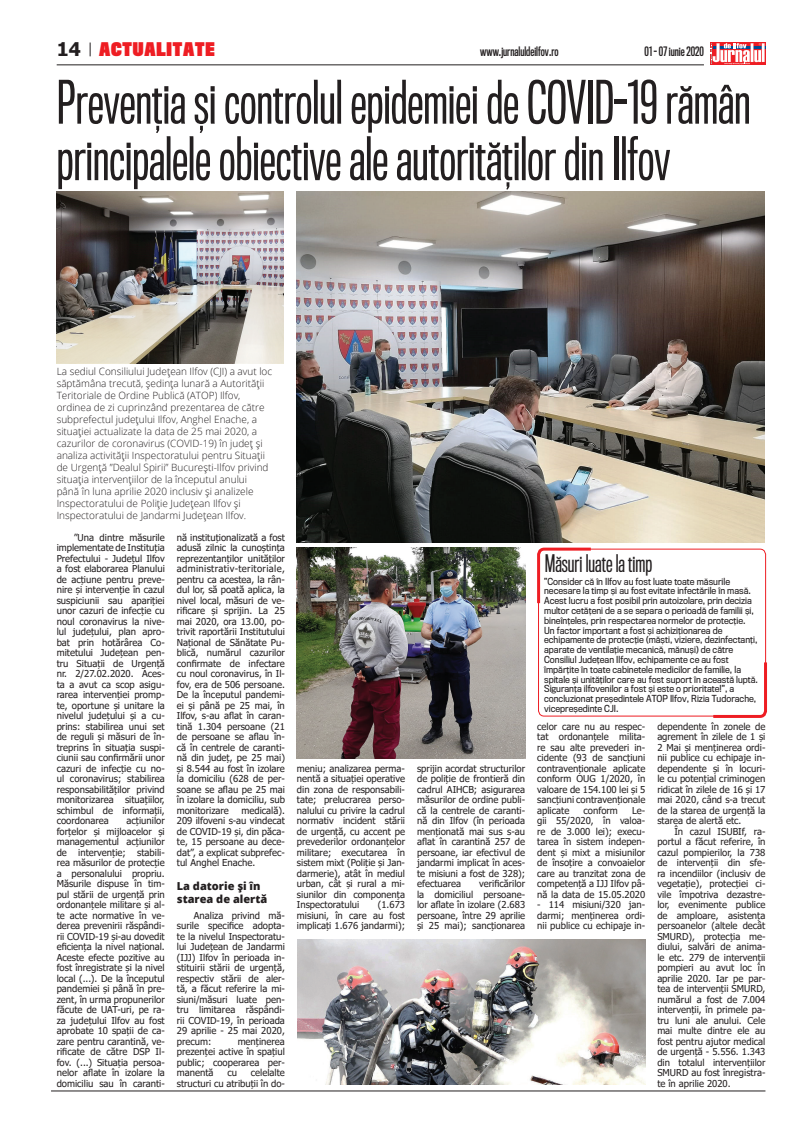
<style>
.page{position:relative;width:808px;height:1134px;background:#fff}
.page>*{position:absolute;margin:0;border:0;box-sizing:border-box;transform-origin:0 0}
.t1{font:55px/56.5px "Titling Gothic FB Comp";color:#231f20}
.t2{font:22.3px "Titling Gothic FB Comp";color:#231f20}
.t3{font:900 17.3px "Titling Gothic FB Comp";letter-spacing:.05em;color:#ee1d23}
.t4{font:600 12px "Titling Gothic FB Comp";color:#231f20}
.t5{font:800 11px/13px "Open Sans";color:#231f20}
.t6{font:300 10px/12px "Open Sans";color:#231f20}
.t7{font:9.5px/10.5px "Tahoma";color:#231f20;text-align:justify}
.t8{font:9px/9.8px "Titling Gothic FB Narrow";color:#231f20}
.s1{font-family:"Tahoma";font-weight:700;font-size:18.8px;color:#231f20}
</style>
<div class="page">
<div style="left:710px;top:43px;width:55px;height:22px;background:#ee1d23"></div>
<svg style="left:710px;top:43px;width:55px;height:21px"></svg>
<hr style="left:57px;top:64px;width:647px;height:1px;background:#231f20">
<hr style="left:51px;top:1090px;width:714px;height:1px;background:#231f20">
<svg style="left:90px;top:43px;width:1px;height:13px"></svg>
<img style="left:297px;top:192px;width:468px;height:351px">
<img style="left:57px;top:192px;width:226px;height:172px">
<img style="left:297px;top:940px;width:348px;height:145px">
<img style="left:297px;top:548px;width:228px;height:211px">
<div style="left:538px;top:549px;width:228px;height:168px;border:1px solid #ee1d23;border-radius:6px"></div>
<svg style="left:537px;top:547px;width:57px;height:59px"></svg>
<svg style="left:710px;top:659px;width:57px;height:59px"></svg>
<h3 class="t3" style="left:57px;top:38px;width:159px"><span class="s1">14</span> ACTUALITATE</h3>
<p class="t4" style="left:480px;top:45px;width:80px">www.jurnaluldeilfov.ro</p>
<p class="t4" style="left:645px;top:45px;width:61px">01 - 07 iunie 2020</p>
<h1 class="t1" style="left:57px;top:75px;width:695px">Prevenția și controlul epidemiei de COVID-19 rămân principalele obiective ale autorităților din Ilfov</h1>
<p class="t6" style="left:57px;top:365px;width:217px">La sediul Consiliului Județean Ilfov (CJI) a avut loc săptămâna trecută, ședința lunară a Autorității Teritoriale de Ordine Publică (ATOP) Ilfov, ordinea de zi cuprinzând prezentarea de către subprefectul județului Ilfov, Anghel Enache, a situației actualizate la data de 25 mai 2020, a cazurilor de coronavirus (COVID-19) în județ și analiza activității Inspectoratului pentru Situații de Urgență ”Dealul Spirii” București-Ilfov privind situația intervențiilor de la începutul anului<br>până în luna aprilie 2020 inclusiv și analizele Inspectoratului de Poliție Județean Ilfov și Inspectoratului de Jandarmi Judeţean Ilfov.</p>
<p class="t7" style="left:57px;top:533px;width:110px;text-indent:17px">”Una dintre măsurile implementate de Instituția Prefectului - Județul Ilfov a fost elaborarea Planului de acțiune pentru preve&shy;nire și intervenție în cazul suspiciunii sau apariției unor cazuri de infecție cu noul coronavirus la nive&shy;lul județului, plan apro&shy;bat prin hotărârea Co&shy;mitetului Județean pen&shy;tru Situații de Urgență nr. 2/27.02.2020. Aces&shy;ta a avut ca scop asigu&shy;rarea intervenției promp&shy;te, oportune și unitare la nivelul județului și a cu&shy;prins: stabilirea unui set de reguli și măsuri de în&shy;treprins în situația suspi&shy;ciunii sau confirmării unor cazuri de infecție cu no&shy;ul coronavirus; stabilirea responsabilităților privind monitorizarea situațiilor, schimbul de informații, coordonarea</p>
<p class="t7" style="left:57px;top:816px;width:110px;text-indent:70px">acțiunilor forțelor și mijloacelor și managementul acțiunilor de intervenție; stabili&shy;rea măsurilor de protecție a personalului propriu.<br>Măsurile dispuse în tim&shy;pul stării de urgență prin ordonanțele militare și al&shy;te acte normative în ve&shy;derea prevenirii răspândi&shy;rii COVID-19 și-au dovedit eficiența la nivel național.<br>Aceste efecte pozitive au fost înregistrate și la nivel local (...). De la începutul pandemiei și până în pre&shy;zent, în urma propunerilor făcute de UAT-uri, pe ra&shy;za județului Ilfov au fost aprobate 10 spații de ca&shy;zare pentru carantină, ve&shy;rificate de către DSP Il&shy;fov. (...) Situația persoa&shy;nelor aflate în izolare la domiciliu sau în caranti-</p>
<p class="t7" style="left:177px;top:533px;width:110px">nă instituționalizată a fost adusă zilnic la cunoștința reprezentanților unităților administrativ-teritoriale, pentru ca acestea, la rân&shy;dul lor, să poată aplica, la nivel local, măsuri de ve&shy;rificare și sprijin. La 25 mai 2020, ora 13.00, po&shy;trivit raportării Institutului Național de Sănătate Pu&shy;blică, numărul cazurilor confirmate de infectare cu noul coronavirus, în Il&shy;fov, era de 506 persoane.<br>De la începutul pandemi&shy;ei și până pe 25 mai, în Ilfov, s-au aflat în caran&shy;tină 1.304 persoane (21 de persoane se aflau în&shy;că în centrele de caranti&shy;nă din județ, pe 25 mai) și 8.544 au fost în izolare la domiciliu (628 de per&shy;soane se aflau pe 25 mai în izolare la domiciliu, sub monitorizare</p>
<p class="t7" style="left:177px;top:805px;width:110px;text-indent:65px">medicală).<br>209 ilfoveni s-au vindecat de COVID-19 și, din păca&shy;te, 15 persoane au dece&shy;dat”, a explicat subprefec&shy;tul Anghel Enache.</p>
<p class="t5" style="left:177px;top:879px;width:92px">La datorie și în starea de alertă</p>
<p class="t7" style="left:177px;top:911px;width:110px;text-indent:17px">Analiza privind mă&shy;surile specifice adopta&shy;te la nivelul Inspectoratu&shy;lui Județean de Jandarmi (IJJ) Ilfov în perioada in&shy;stituirii stării de urgență, respectiv stării de aler&shy;tă, a făcut referire la mi&shy;siuni/măsuri luate pen&shy;tru limitarea răspândi&shy;rii COVID-19, în perioada 29 aprilie - 25 mai 2020, precum:</p>
<p class="t7" style="left:177px;top:1037px;width:110px;text-indent:61px">menținerea prezenței active în spațiul public; cooperarea per&shy;manentă</p>
<p class="t7" style="left:177px;top:1068px;width:110px;text-align:right">celelalte<br>structuri cu atribuții în do-</p>
<p class="t7" style="left:227px;top:1068px;width:11px">cu</p>
<p class="t7" style="left:297px;top:764px;width:110px">meniu; analizarea perma&shy;nentă a situației operative din zona de responsabili&shy;tate; prelucrarea perso&shy;nalului cu privire la cadrul normativ incident stării de urgență, cu accent pe prevederilor ordonanțelor militare; executarea în sistem mixt (Poliție și Jan&shy;darmerie), atât în mediul urban, cât și rural a mi&shy;siunilor din componența Inspectoratului</p>
<p class="t7" style="left:297px;top:900px;width:110px;text-indent:81px">(1.673 misiuni, în care au fost implicați 1.676 jandarmi);</p>
<p class="t7" style="left:417px;top:764px;width:110px">sprijin acordat structurilor de poliție de frontieră din cadrul AIHCB; asigurarea măsurilor de ordine publi&shy;că la centrele de caranti&shy;nă din Ilfov (în perioada menționată mai sus s-au aflat în carantină 257 de persoane, iar efectivul de jandarmi implicat în aces&shy;te misiuni a fost de 328); efectuarea</p>
<p class="t7" style="left:417px;top:879px;width:110px;text-indent:62px">verificărilor la domiciliul persoane&shy;lor aflate în izolare (2.683 persoane, între 29 aprilie și 25 mai); sancționarea</p>
<h2 class="t2" style="left:545px;top:551px;width:109px">Măsuri luate la timp</h2>
<p class="t8" style="left:544px;top:576px;width:215px">”Consider că în Ilfov au fost luate toate măsurile necesare la timp și au fost evitate infectările în masă.<br>Acest lucru a fost posibil prin autoizolare, prin decizia multor cetățeni de a se separa o perioadă de familii și, bineînțeles, prin respectarea normelor de protecție.<br>Un factor important a fost și achiziționarea de echipamente de protecție (măști, viziere, dezinfectanți, aparate de ventilație mecanică, mănuși) de către Consiliul Județean Ilfov, echipamente ce au fost împărțite în toate cabinetele medicilor de familie, la spitale și unităților care au fost suport în această luptă.<br>Siguranța ilfovenilor a fost și este o prioritate!”, a concluzionat președintele ATOP Ilfov, Rizia Tudorache, vicepreședinte CJI.</p>
<p class="t7" style="left:537px;top:722px;width:110px">celor care nu au respec&shy;tat ordonanțele milita&shy;re sau alte prevederi in&shy;cidente (93 de sancțiuni contravenționale aplicate conform OUG 1/2020, în valoare de 154.100 lei și 5 sancțiuni contravenționale aplicate</p>
<p class="t7" style="left:583px;top:806px;width:36px">conform</p>
<p class="t7" style="left:537px;top:806px;width:110px;text-indent:95px">Le&shy;gii 55/2020, în valoa&shy;re de 3.000 lei); execu&shy;tarea în sistem indepen&shy;dent și mixt a misiunilor de însoțire a convoaielor care au tranzitat zona de competență a IJJ Ilfov pâ&shy;nă la data de 15.05.2020</p>
<p class="t7" style="left:537px;top:900px;width:110px">- 114 misiuni/320 jan&shy;darmi; menținerea ordi&shy;nii publice cu echipaje in-</p>
<p class="t7" style="left:657px;top:722px;width:110px">dependente în zonele de agrement în zilele de 1 și 2 Mai și menținerea ordi&shy;nii publice cu echipaje in&shy;dependente și în locuri&shy;le cu potențial criminogen ridicat în zilele de 16 și 17 mai 2020, când s-a trecut de la starea de urgență la starea de alertă etc.</p>
<p class="t7" style="left:657px;top:826px;width:110px;text-indent:17px">În cazul ISUBIf, ra&shy;portul a făcut referire, în cazul pompierilor, la 738 de intervenții din sfe&shy;ra incendiilor (inclusiv de vegetație), protecției ci&shy;vile împotriva dezastre&shy;lor, evenimente publice de amploare, asistența persoanelor (altele decât SMURD), protecția me&shy;diului, salvări de anima&shy;le etc. 279 de intervenții pompieri au avut loc în aprilie 2020. Iar pe par&shy;tea de intervenții SMURD, numărul a fost de 7.004 intervenții, în primele pa&shy;tru luni ale anului. Cele mai multe dintre ele au fost pentru ajutor medical de urgență - 5.556. 1.343 din totalul intervențiilor SMURD au fost înregistra&shy;te în aprilie 2020.</p>
</div>
